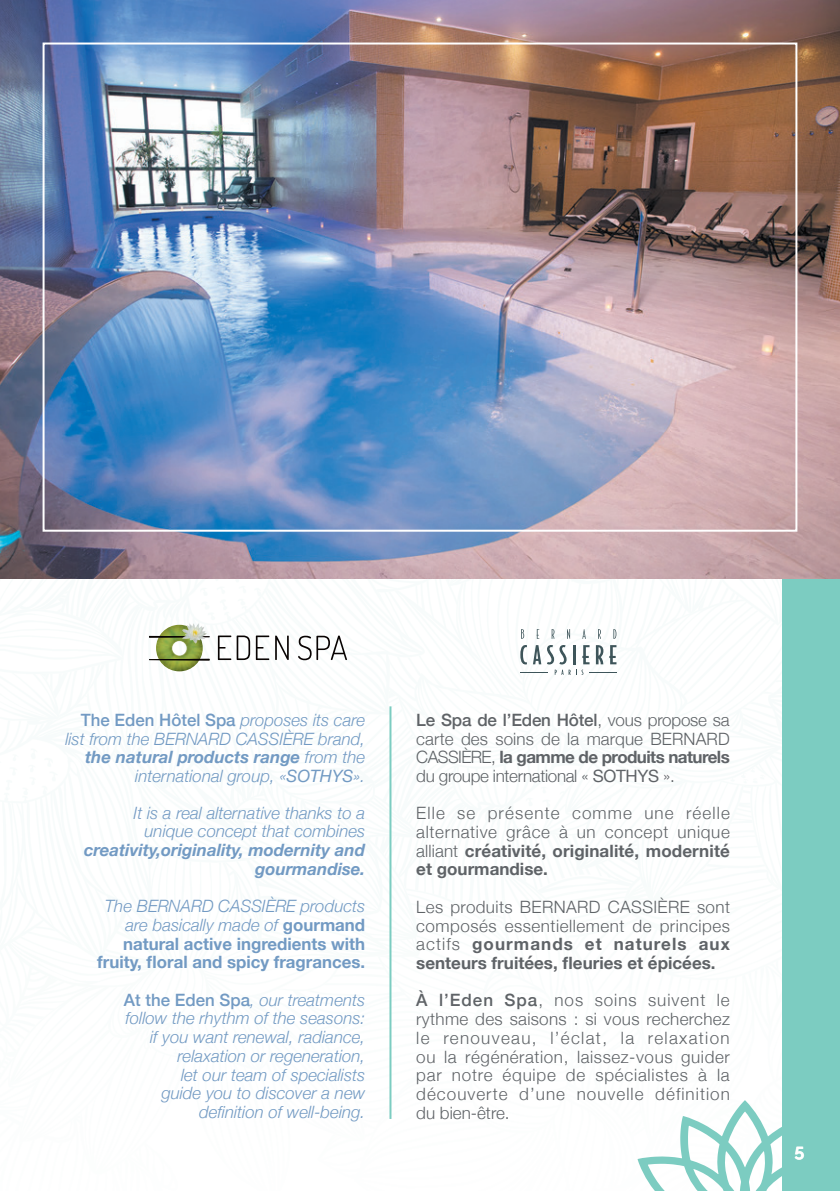
<style>
.page{position:relative;width:840px;height:1191px;background:#fff}
.page>*{position:absolute;margin:0;border:0;box-sizing:border-box;transform-origin:0 0}
.t1{font:700 18px "Raleway";color:#fff}
.t2{font:300 17px/18.8px "Helvetica Neue";letter-spacing:.03em;color:#5f6367;text-align:justify}
.t3{font:italic 300 17px/18.8px "Helvetica Neue";color:#729ac3;text-align:right}
.t4{font:700 17px/18.8px "Helvetica Neue";color:#729ac3;text-align:right}
.t5{font:italic 700 17px/18.8px "Helvetica Neue";color:#729ac3;text-align:right}
.s1{font-weight:500;font-style:normal}
.s2{font-weight:700}
.s3{font-weight:400}
.s4{font-weight:300;font-style:italic}
.s5{font-weight:500}
</style>
<div class="page">
<div style="left:781px;top:0;width:58px;height:1191px;background:#7cccc1"></div>
<svg style="left:637px;top:1034px;width:145px;height:157px"></svg>
<img style="left:0;top:0;width:839px;height:578px">
<div style="left:43px;top:43px;width:754px;height:488px;border:2px solid #fff"></div>
<img style="left:156px;top:625px;width:47px;height:46px">
<svg style="left:149px;top:636px;width:60px;height:1px"></svg>
<svg style="left:149px;top:659px;width:60px;height:1px"></svg>
<img style="left:182px;top:623px;width:25px;height:21px">
<svg style="left:218px;top:635px;width:32px;height:25px"></svg>
<svg style="left:256px;top:635px;width:13px;height:25px"></svg>
<svg style="left:275px;top:635px;width:13px;height:25px"></svg>
<svg style="left:298px;top:635px;width:49px;height:25px"></svg>
<hr style="left:389px;top:706px;width:2px;height:413px;background:#7cccc1">
<svg style="left:521px;top:629px;width:3px;height:10px"></svg>
<svg style="left:536px;top:629px;width:3px;height:10px"></svg>
<svg style="left:551px;top:629px;width:3px;height:10px"></svg>
<svg style="left:567px;top:629px;width:2px;height:10px"></svg>
<svg style="left:582px;top:629px;width:3px;height:10px"></svg>
<svg style="left:598px;top:629px;width:2px;height:10px"></svg>
<svg style="left:613px;top:629px;width:3px;height:10px"></svg>
<svg style="left:520px;top:645px;width:96px;height:30px"></svg>
<p class="t3" style="left:65px;top:709px;width:301px"><span class="s1">The Eden Hôtel Spa</span> proposes its care list from the BERNARD CASSIÈRE brand, <span class="s2">the natural products range</span> from the international group, «<span class="s3">SOTHYS</span>».</p>
<p class="t3" style="left:134px;top:802px;width:233px">It is a real alternative thanks to a unique concept that combines</p>
<p class="t5" style="left:84px;top:841px;width:282px">creativity,originality, modernity and gourmandise.</p>
<p class="t4" style="left:97px;top:897px;width:269px"><span class="s4">The BERNARD CASSIÈRE products are basically made of</span> gourmand natural active ingredients with fruity, floral and spicy fragrances.</p>
<p class="t3" style="left:124px;top:989px;width:242px"><span class="s1">At the Eden Spa</span>, our treatments follow the rhythm of the seasons: if you want renewal, radiance, relaxation or regeneration,<br>let our team of specialists<br>guide you to discover a new definition of well-being.</p>
<p class="t2" style="left:416px;top:709px;width:315px"><span class="s5">Le Spa de l’Eden Hôtel</span>, vous propose sa carte des soins de la marque BERNARD CASSIÈRE, <span class="s2">la gamme de produits naturels </span>du groupe international « <span class="s3">SOTHYS</span> ».</p>
<p class="t2" style="left:416px;top:802px;width:315px">Elle se présente comme une réelle alternative grâce à un concept unique alliant <span class="s2">créativité, originalité, modernité et gourmandise.</span></p>
<p class="t2" style="left:416px;top:896px;width:315px">Les produits BERNARD CASSIÈRE sont composés essentiellement de principes actifs <span class="s2">gourmands et naturels aux senteurs fruitées, fleuries et épicées.</span></p>
<p class="t2" style="left:416px;top:989px;width:315px"><span class="s5">À l’Eden Spa</span>, nos soins suivent le rythme des saisons : si vous recherchez le renouveau, l’éclat, la relaxation ou la régénération, laissez-vous guider par notre équipe de spécialistes à la découverte d’une nouvelle définition du bien-être.</p>
<p class="t1" style="left:794px;top:1140px;width:11px">5</p>
</div>
